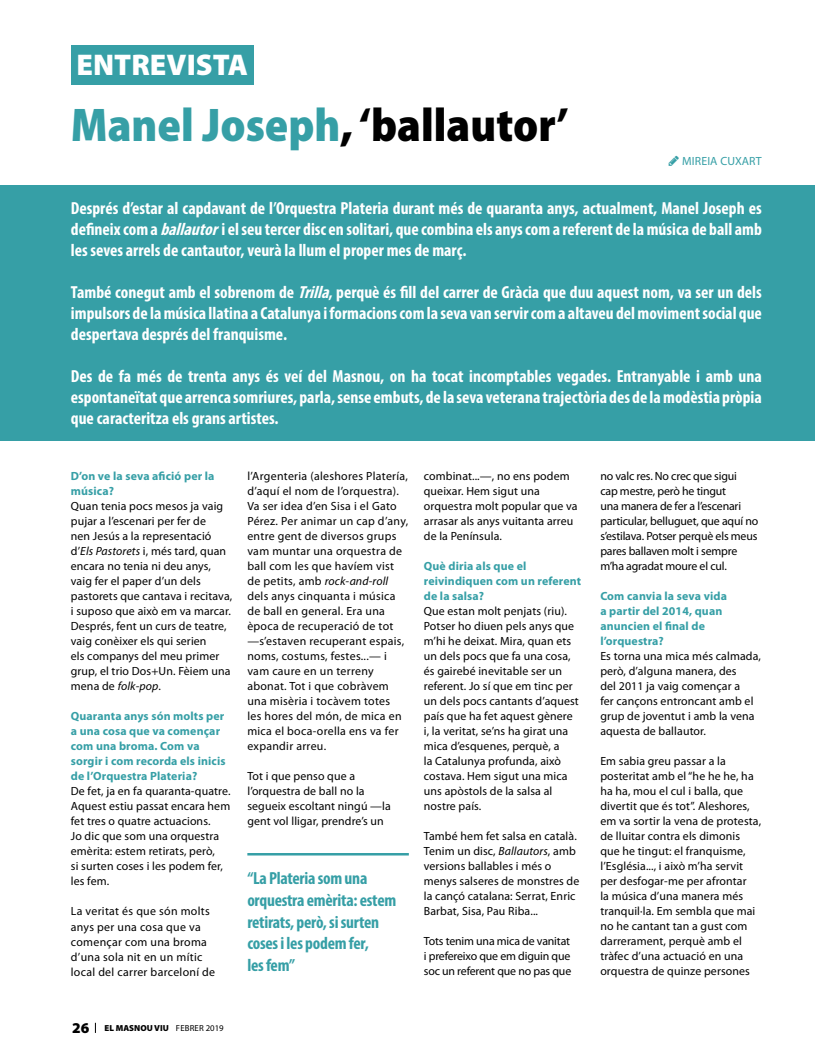
<style>
.page{position:relative;width:815px;height:1053px;background:#fff}
.page>*{position:absolute;margin:0;border:0;box-sizing:border-box;transform-origin:0 0}
.t1{font:900 semi-condensed 47.5px "Myriad Pro";color:#000}
.t2{font:900 30px "Myriad Pro";color:#fff}
.t3{font:700 condensed 17.5px/21px "Myriad Pro";color:#fff;text-align:justify}
.t4{font:700 condensed 17.5px/21.9px "Myriad Pro";letter-spacing:-.015em;color:#369fa6}
.t5{font:11.88px/15px "Myriad Pro";letter-spacing:.01em;color:#000}
.t6{font:700 11.88px/15px "Myriad Pro";letter-spacing:.01em;color:#369fa6}
.t7{font:11.88px/15px "Myriad Pro";letter-spacing:-.015em;color:#000}
.t8{font:11.88px "Myriad Pro";letter-spacing:.01em;color:#369fa6}
.t9{font:900 8.75px "Myriad Pro";color:#000}
.s1{color:#369fa6}
.s2{font-style:italic}
.s3{font-size:15px}
.s4{font-weight:400}
</style>
<div class="page">
<div style="left:0;top:186px;width:815px;height:255px;background:#369fa6"></div>
<div style="left:71px;top:45px;width:182px;height:39px;background:#369fa6"></div>
<hr style="left:247px;top:852px;width:162px;height:3px;background:#369fa6">
<h2 class="t2" style="left:77px;top:45px;width:173px">ENTREVISTA</h2>
<h1 class="t1" style="left:71px;top:98px;width:499px"><span class="s1">Manel Joseph</span>, ‘ballautor’</h1>
<p class="t8" style="left:682px;top:154px;width:81px">MIREIA CUXART</p>
<p class="t3" style="left:71px;top:197px;width:693px">Després d’estar al capdavant de l’Orquestra Plateria durant més de quaranta anys, actualment, Manel Joseph es defineix com a <span class="s2">ballautor</span>i el seu tercer disc en solitari, que combina els anys com a referent de la música de ball amb les seves arrels de cantautor, veurà la llum el proper mes de març.</p>
<p class="t3" style="left:71px;top:281px;width:693px">També conegut amb el sobrenom de <span class="s2">Trilla</span>, perquè és fill del carrer de Gràcia que duu aquest nom, va ser un dels impulsors de la música llatina a Catalunya i formacions com la seva van servir com a altaveu del moviment social que despertava després del franquisme.</p>
<p class="t3" style="left:71px;top:365px;width:692px">Des de fa més de trenta anys és veí del Masnou, on ha tocat incomptables vegades. Entranyable i amb una espontaneïtat que arrenca somriures, parla, sense embuts, de la seva veterana trajectòria des de la modèstia pròpia que caracteritza els grans artistes.</p>
<p class="t6" style="left:71px;top:468px;width:145px">D’on ve la seva afició per la música?</p>
<p class="t5" style="left:71px;top:498px;width:163px">Quan tenia pocs mesos ja vaig pujar a l’escenari per fer de<br>nen Jesús a la representació d’<span class="s2">Els Pastorets</span> i, més tard, quan encara no tenia ni deu anys, vaig fer el paper d’un dels pastorets que cantava i recitava, i suposo que això em va marcar.<br>Després, fent un curs de teatre, vaig conèixer els qui serien<br>els companys del meu primer grup, el trio Dos+Un. Fèiem una mena de <span class="s2">folk-pop</span>.</p>
<p class="t6" style="left:71px;top:708px;width:156px">Quaranta anys són molts per a una cosa que va començar com una broma. Com va sorgir i com recorda els inicis de l’Orquestra Plateria?</p>
<p class="t5" style="left:71px;top:783px;width:161px">De fet, ja en fa quaranta-quatre.<br>Aquest estiu passat encara hem fet tres o quatre actuacions.<br>Jo dic que som una orquestra emèrita: estem retirats, però,<br>si surten coses i les podem fer, les fem.</p>
<p class="t5" style="left:71px;top:903px;width:146px">La veritat és que són molts anys per una cosa que va començar com una broma d’una sola nit en un mític local del carrer barceloní de</p>
<p class="t5" style="left:247px;top:468px;width:162px">l’Argenteria (aleshores Platería, d’aquí el nom de l’orquestra).<br>Va ser idea d’en Sisa i el Gato<br>Pérez. Per animar un cap d’any, entre gent de diversos grups vam muntar una orquestra de ball com les que havíem vist de petits, amb <span class="s2">rock-and-roll </span>dels anys cinquanta i música de ball en general. Era una època de recuperació de tot —s’estaven recuperant espais, noms, costums, festes...— i vam caure en un terreny abonat. Tot i que cobràvem una misèria i tocàvem totes<br>les hores del món, de mica en mica el boca-orella ens va fer expandir arreu.</p>
<p class="t5" style="left:247px;top:768px;width:145px">Tot i que penso que a l’orquestra de ball no la segueix escoltant ningú —la gent vol lligar, prendre’s un</p>
<h3 class="t4" style="left:247px;top:866px;width:150px">“La Plateria som una orquestra emèrita: estem retirats, però, si surten coses i les podem fer,<br>les fem”</h3>
<p class="t5" style="left:424px;top:468px;width:155px">combinat...—, no ens podem queixar. Hem sigut una orquestra molt popular que va arrasar als anys vuitanta arreu de la Península.</p>
<p class="t6" style="left:424px;top:558px;width:159px">Què diria als que el reivindiquen com un referent de la salsa?</p>
<p class="t5" style="left:424px;top:603px;width:157px">Que estan molt penjats (riu).<br>Potser ho diuen pels anys que m’hi he deixat. Mira, quan ets un dels pocs que fa una cosa, és gairebé inevitable ser un referent. Jo sí que em tinc per un dels pocs cantants d’aquest país que ha fet aquest gènere i, la veritat, se’ns ha girat una mica d’esquenes, perquè, a<br>la Catalunya profunda, això costava. Hem sigut una mica uns apòstols de la salsa al nostre país.</p>
<p class="t5" style="left:424px;top:828px;width:157px">També hem fet salsa en català.<br>Tenim un disc, <span class="s2">Ballautors</span>, amb versions ballables i més o menys salseres de monstres de la cançó catalana: Serrat, Enric<br>Barbat, Sisa, Pau Riba...</p>
<p class="t5" style="left:424px;top:933px;width:149px;text-align:justify">Tots tenim una mica de vanitat i prefereixo que em diguin que soc un referent que no pas que</p>
<p class="t9" style="left:72px;top:1022px;width:153px"><span class="s3">26</span> EL MASNOU VIU <span class="s4">FEBRER 2019</span></p>
<p class="t7" style="left:600px;top:468px;width:160px">no valc res. No crec que sigui<br>cap mestre, però he tingut<br>una manera de fer a l’escenari particular, belluguet, que aquí no s’estilava. Potser perquè els meus pares ballaven molt i sempre m’ha agradat moure el cul.</p>
<p class="t6" style="left:600px;top:588px;width:128px">Com canvia la seva vida a partir del 2014, quan anuncien el final de l’orquestra?</p>
<p class="t5" style="left:600px;top:648px;width:162px">Es torna una mica més calmada, però, d’alguna manera, des<br>del 2011 ja vaig començar a<br>fer cançons entroncant amb el grup de joventut i amb la vena aquesta de ballautor.</p>
<p class="t5" style="left:600px;top:753px;width:162px">Em sabia greu passar a la posteritat amb el “he he he, ha ha ha, mou el cul i balla, que divertit que és tot”. Aleshores, em va sortir la vena de protesta, de lluitar contra els dimonis que he tingut: el franquisme, l’Església..., i això m’ha servit per desfogar-me per afrontar<br>la música d’una manera més tranquil·la. Em sembla que mai no he cantant tan a gust com darrerament, perquè amb el tràfec d’una actuació en una orquestra de quinze persones</p>
</div>
